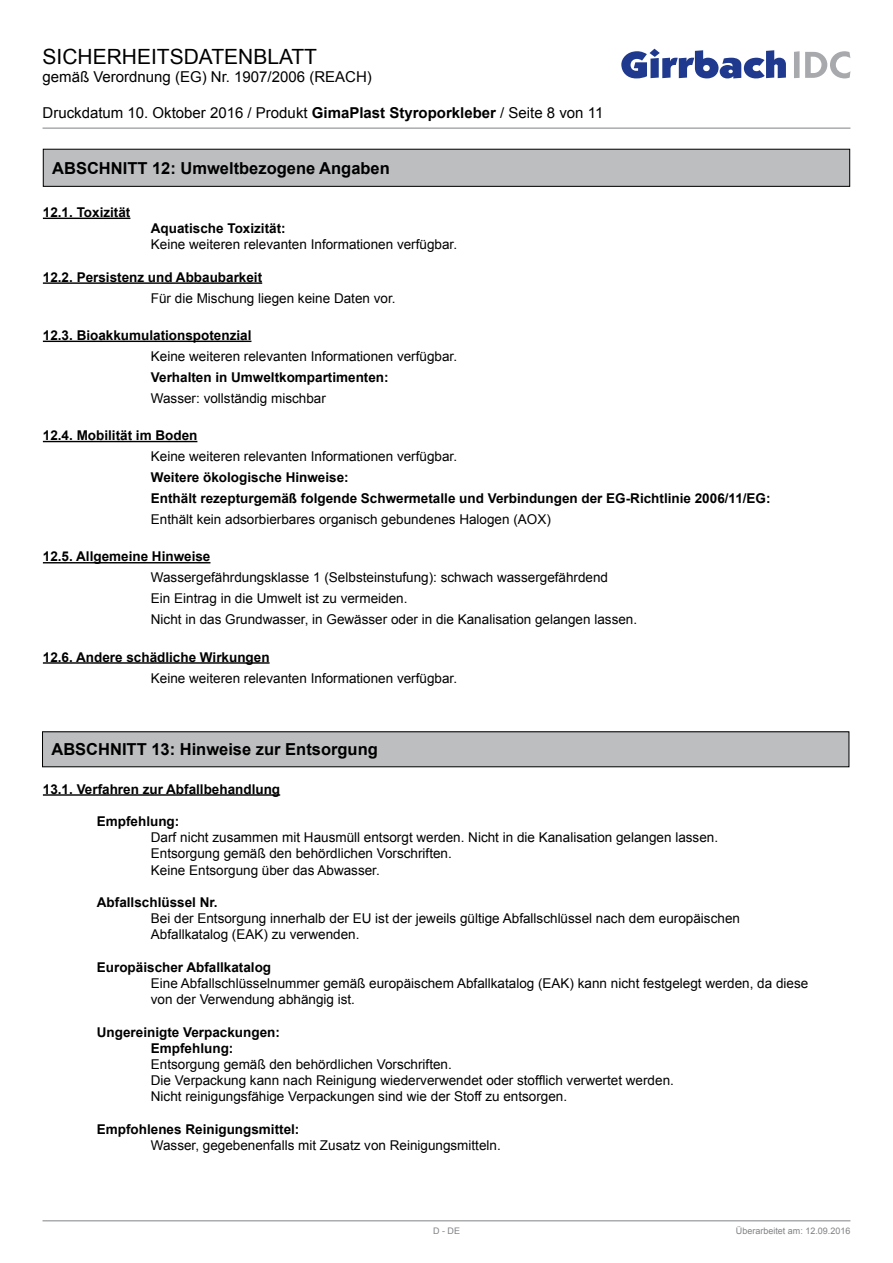
<style>
.page{position:relative;width:893px;height:1263px;background:#fff}
.page>*{position:absolute;margin:0;border:0;box-sizing:border-box;transform-origin:0 0}
.t1{font:21px "Arial";color:#000}
.t2{font:700 16.5px "Arial";color:#000}
.t3{font:15px "Arial";color:#000}
.t4{font:13.5px/16.2px "Arial";color:#000}
.t5{font:700 13.5px/21px "Arial";color:#000}
.t6{font:9px "Arial";color:#808285}
.s1{font-weight:700}
</style>
<div class="page">
<svg style="left:621px;top:49px;width:165px;height:29px"></svg>
<svg style="left:794px;top:51px;width:56px;height:27px"></svg>
<hr style="left:43px;top:128px;width:807px;height:1px;background:#808285">
<hr style="left:43px;top:1220px;width:807px;height:1px;background:#808285">
<div style="left:43px;top:149px;width:807px;height:37px;background:#bcbec0"></div>
<div style="left:43px;top:149px;width:807px;height:38px;border:1px solid #000"></div>
<hr style="left:43px;top:218px;width:87px;height:1px;background:#000">
<hr style="left:43px;top:282px;width:219px;height:2px;background:#000">
<hr style="left:43px;top:341px;width:208px;height:1px;background:#000">
<hr style="left:43px;top:441px;width:154px;height:1px;background:#000">
<hr style="left:43px;top:562px;width:167px;height:1px;background:#000">
<hr style="left:43px;top:662px;width:227px;height:2px;background:#000">
<div style="left:43px;top:732px;width:806px;height:35px;background:#bcbec0"></div>
<div style="left:42px;top:731px;width:807px;height:36px;border:1px solid #000"></div>
<hr style="left:43px;top:794px;width:237px;height:2px;background:#000">
<h1 class="t1" style="left:43px;top:43px;width:276px">SICHERHEITSDATENBLATT</h1>
<p class="t3" style="left:43px;top:67px;width:331px">gemäß Verordnung (EG) Nr. 1907/2006 (REACH)</p>
<p class="t3" style="left:43px;top:103px;width:562px">Druckdatum 10. Oktober 2016 / Produkt <span class="s1">GimaPlast Styroporkleber</span> / Seite 8 von 11</p>
<p class="t2" style="left:52px;top:157px;width:339px">ABSCHNITT 12: Umweltbezogene Angaben</p>
<p class="t5" style="left:43px;top:202px;width:89px">12.1. Toxizität</p>
<p class="t5" style="left:151px;top:218px;width:136px">Aquatische Toxizität:</p>
<p class="t4" style="left:151px;top:237px;width:308px">Keine weiteren relevanten Informationen verfügbar.</p>
<p class="t5" style="left:43px;top:267px;width:221px">12.2. Persistenz und Abbaubarkeit</p>
<p class="t4" style="left:151px;top:290px;width:246px">Für die Mischung liegen keine Daten vor.</p>
<p class="t5" style="left:43px;top:325px;width:210px">12.3. Bioakkumulationspotenzial</p>
<p class="t4" style="left:151px;top:348px;width:308px">Keine weiteren relevanten Informationen verfügbar.</p>
<p class="t5" style="left:151px;top:367px;width:239px">Verhalten in Umweltkompartimenten:</p>
<p class="t4" style="left:151px;top:390px;width:177px">Wasser: vollständig mischbar</p>
<p class="t5" style="left:43px;top:425px;width:156px">12.4. Mobilität im Boden</p>
<p class="t4" style="left:151px;top:448px;width:308px">Keine weiteren relevanten Informationen verfügbar.</p>
<p class="t5" style="left:151px;top:467px;width:621px">Weitere ökologische Hinweise:<br>Enthält rezepturgemäß folgende Schwermetalle und Verbindungen der EG-Richtlinie 2006/11/EG:</p>
<p class="t4" style="left:151px;top:511px;width:401px">Enthält kein adsorbierbares organisch gebundenes Halogen (AOX)</p>
<p class="t5" style="left:43px;top:546px;width:169px">12.5. Allgemeine Hinweise</p>
<p class="t4" style="left:151px;top:567px;width:488px;line-height:21px">Wassergefährdungsklasse 1 (Selbsteinstufung): schwach wassergefährdend<br>Ein Eintrag in die Umwelt ist zu vermeiden.<br>Nicht in das Grundwasser, in Gewässer oder in die Kanalisation gelangen lassen.</p>
<p class="t5" style="left:43px;top:647px;width:228px">12.6. Andere schädliche Wirkungen</p>
<p class="t4" style="left:151px;top:670px;width:308px">Keine weiteren relevanten Informationen verfügbar.</p>
<p class="t2" style="left:51px;top:738px;width:328px">ABSCHNITT 13: Hinweise zur Entsorgung</p>
<p class="t5" style="left:43px;top:779px;width:239px">13.1. Verfahren zur Abfallbehandlung</p>
<p class="t5" style="left:97px;top:811px;width:84px">Empfehlung:</p>
<p class="t4" style="left:151px;top:829px;width:569px">Darf nicht zusammen mit Hausmüll entsorgt werden. Nicht in die Kanalisation gelangen lassen.<br>Entsorgung gemäß den behördlichen Vorschriften.<br>Keine Entsorgung über das Abwasser.</p>
<p class="t5" style="left:97px;top:892px;width:122px">Abfallschlüssel Nr.</p>
<p class="t4" style="left:151px;top:910px;width:591px">Bei der Entsorgung innerhalb der EU ist der jeweils gültige Abfallschlüssel nach dem europäischen<br>Abfallkatalog (EAK) zu verwenden.</p>
<p class="t5" style="left:97px;top:957px;width:176px">Europäischer Abfallkatalog</p>
<p class="t4" style="left:151px;top:975px;width:659px">Eine Abfallschlüsselnummer gemäß europäischem Abfallkatalog (EAK) kann nicht festgelegt werden, da diese von der Verwendung abhängig ist.</p>
<p class="t5" style="left:97px;top:1024px;width:185px;line-height:16.2px;text-align:center">Ungereinigte Verpackungen:<br>Empfehlung:</p>
<p class="t4" style="left:151px;top:1056px;width:524px">Entsorgung gemäß den behördlichen Vorschriften.<br>Die Verpackung kann nach Reinigung wiederverwendet oder stofflich verwertet werden.<br>Nicht reinigungsfähige Verpackungen sind wie der Stoff zu entsorgen.</p>
<p class="t5" style="left:97px;top:1119px;width:204px">Empfohlenes Reinigungsmittel:</p>
<p class="t4" style="left:151px;top:1137px;width:351px">Wasser, gegebenenfalls mit Zusatz von Reinigungsmitteln.</p>
<p class="t6" style="left:433px;top:1225px;width:28px">D - DE</p>
<p class="t6" style="left:736px;top:1225px;width:116px">Überarbeitet am: 12.09.2016</p>
</div>
